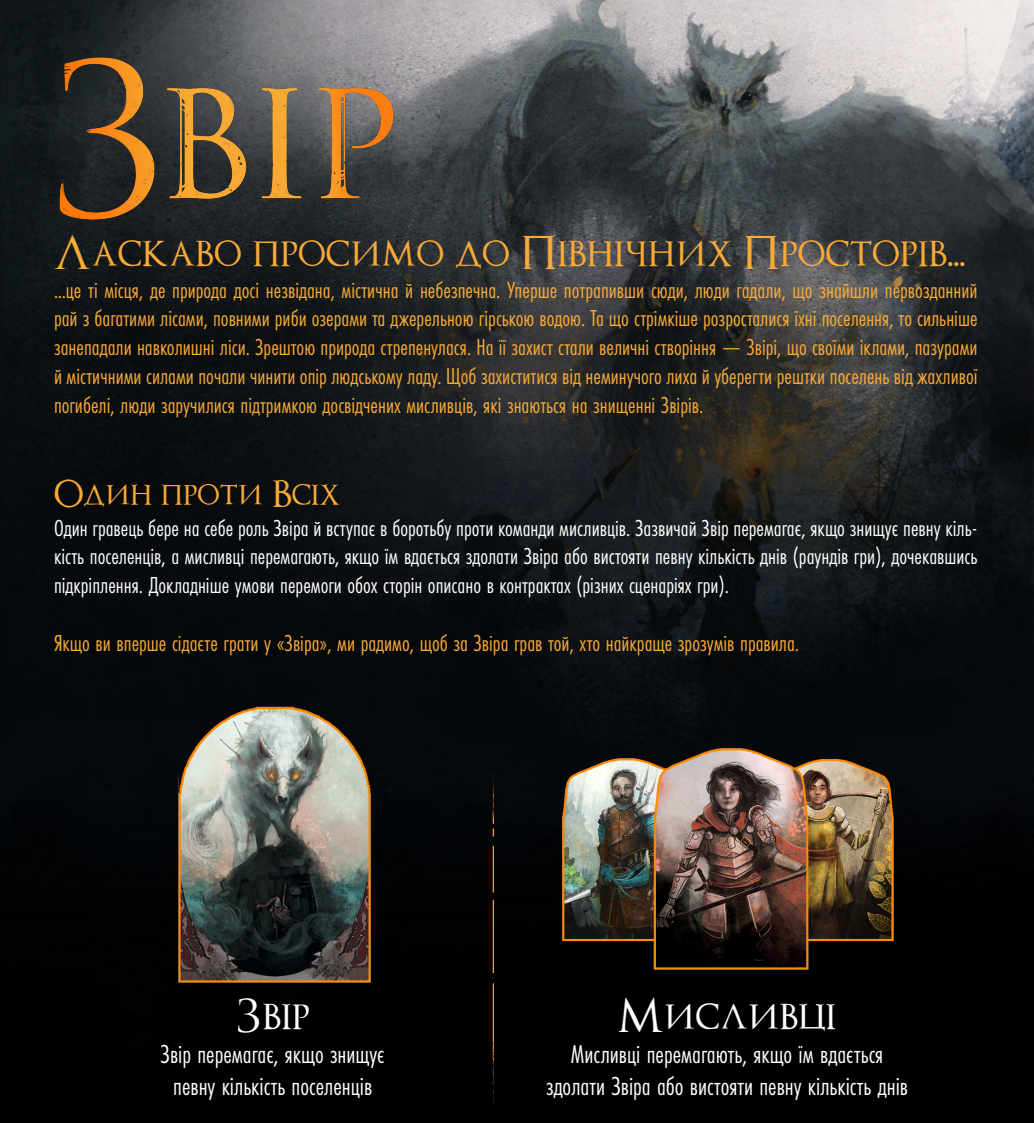
<style>
.page{position:relative;width:1034px;height:1123px;background:#fff}
.page>*{position:absolute;margin:0;border:0;box-sizing:border-box;transform-origin:0 0}
.t1{font:45px "Optimus Princeps Cyr";color:#f8aa36}
.t2{font:45px "Optimus Princeps Cyr";color:#fff}
.t3{font:36px "Optimus Princeps Cyr";color:#f8aa36}
.t4{font:27px/32.4px "Futura PT Cond";color:#fff;text-align:center}
.t5{font:24px/28.8px "Futura PT Cond";color:#f8aa36;text-align:justify}
.t6{font:24px/28.8px "Futura PT Cond";color:#fff;text-align:justify}
</style>
<div class="page">
<img style="left:0;top:0;width:1033px;height:1123px">
<img style="left:1022px;top:0;width:11px;height:131px">
<img style="left:58px;top:448px;width:919px;height:675px">
<img style="left:47px;top:4px;width:446px;height:260px">
<img style="left:463px;top:745px;width:56px;height:360px">
<h1 class="t1" style="left:54px;top:226px;width:913px">Ласкаво просимо до Північних Просторів...</h1>
<p class="t5" style="left:54px;top:275px;width:924px">…це ті місця, де природа досі незвідана, містична й небезпечна. Уперше потрапивши сюди, люди гадали, що знайшли первозданний рай з багатими лісами, повними риби озерами та джерельною гірською водою. Та що стрімкіше розросталися їхні поселення, то сильніше занепадали навколишні ліси. Зрештою природа стрепенулася. На її захист стали величні створіння — Звірі, що своїми іклами, пазурами й містичними силами почали чинити опір людському ладу. Щоб захиститися від неминучого лиха й уберегти рештки поселень від жахливої погибелі, люди заручилися підтримкою досвідчених мисливців, які знаються на знищенні Звірів.</p>
<h2 class="t3" style="left:54px;top:473px;width:287px">Один проти Всіх</h2>
<p class="t6" style="left:54px;top:513px;width:924px">Один гравець бере на себе роль Звіра й вступає в боротьбу проти команди мисливців. Зазвичай Звір перемагає, якщо знищує певну кіль&shy;кість поселенців, а мисливці перемагають, якщо їм вдається здолати Звіра або вистояти певну кількість днів (раундів гри), дочекавшись підкріплення. Докладніше умови перемоги обох сторін описано в контрактах (різних сценаріях гри).</p>
<p class="t5" style="left:54px;top:628px;width:746px">Якщо ви вперше сідаєте грати у «Звіра», ми радимо, щоб за Звіра грав той, хто найкраще зрозумів правила.</p>
<h1 class="t2" style="left:235px;top:989px;width:76px">Звір</h1>
<h1 class="t2" style="left:617px;top:989px;width:220px">Мисливці</h1>
<p class="t4" style="left:161px;top:1037px;width:226px">Звір перемагає, якщо знищує певну кількість поселенців</p>
<p class="t4" style="left:546px;top:1037px;width:363px">Мисливці перемагають, якщо їм вдається здолати Звіра або вистояти певну кількість днів</p>
</div>
